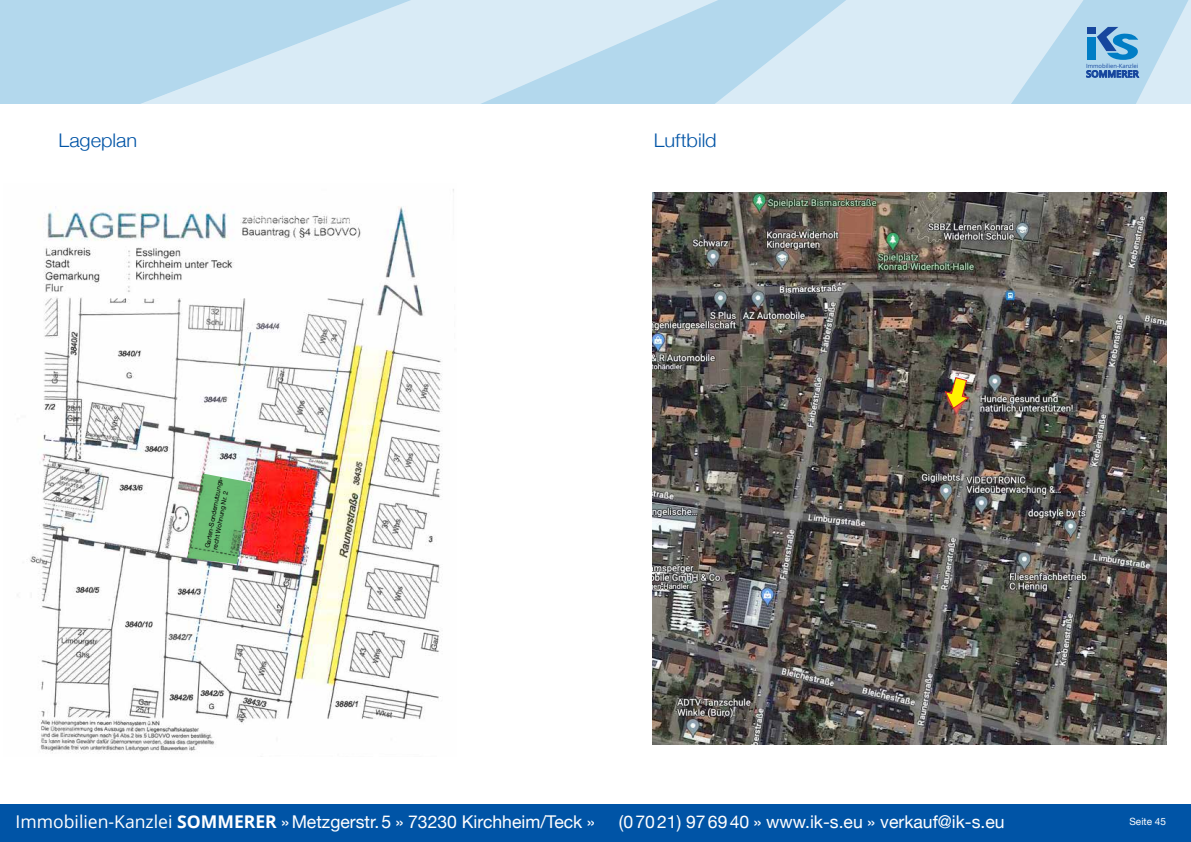
<style>
.page{position:relative;width:1191px;height:842px;background:#fff}
.page>*{position:absolute;margin:0;border:0;box-sizing:border-box;transform-origin:0 0}
.t1{font:300 18.8px "Helvetica Neue";color:#0054a6;scale:1.06 1}
.t2{font:17.6px "Helvetica Neue";color:#fff}
.t3{font:10px "Helvetica Neue";color:#fff}
.t4{font:6.5px/7.7px "Helvetica Neue";color:#000}
.t5{font:5.8px "Open Sans";color:#17479e}
.s1{font-family:"Open Sans"}
.s2{font-family:"Open Sans";font-weight:700}
</style>
<div class="page">
<div style="left:0;top:804px;width:1191px;height:38px;background:#0054a6"></div>
<svg style="left:0;top:0;width:384px;height:104px;background:#bdddef"></svg>
<svg style="left:384px;top:0;width:438px;height:104px;background:#c9e3f2"></svg>
<svg style="left:822px;top:0;width:368px;height:104px;background:#c7e1f1"></svg>
<img style="left:652px;top:192px;width:514px;height:552px">
<svg style="left:943px;top:376px;width:27px;height:34px"></svg>
<img style="left:30px;top:189px;width:424px;height:565px">
<img style="left:187px;top:473px;width:64px;height:91px">
<p class="t1" style="left:58px;top:125px;width:76px">Lageplan</p>
<p class="t1" style="left:654px;top:125px;width:61px">Luftbild</p>
<p class="t5" style="left:1086px;top:61px;width:54px">Immobilien-Kanzlei</p>
<p class="t4" style="left:204px;top:548px;width:75px;rotate:-80deg">Garten-Sondernutzungs&shy;recht Wohnung Nr. 2</p>
<p class="t2" style="left:16px;top:809px;width:581px"><span class="s1">Immobilien-Kanzlei</span> <span class="s2">SOMMERER</span> »Metzgerstr.5 » 73230 Kirchheim/Teck »</p>
<p class="t2" style="left:619px;top:809px;width:387px">(07021) 976940 » www.ik-s.eu » verkauf@ik-s.eu</p>
<p class="t3" style="left:1129px;top:814px;width:38px">Seite 45</p>
</div>
